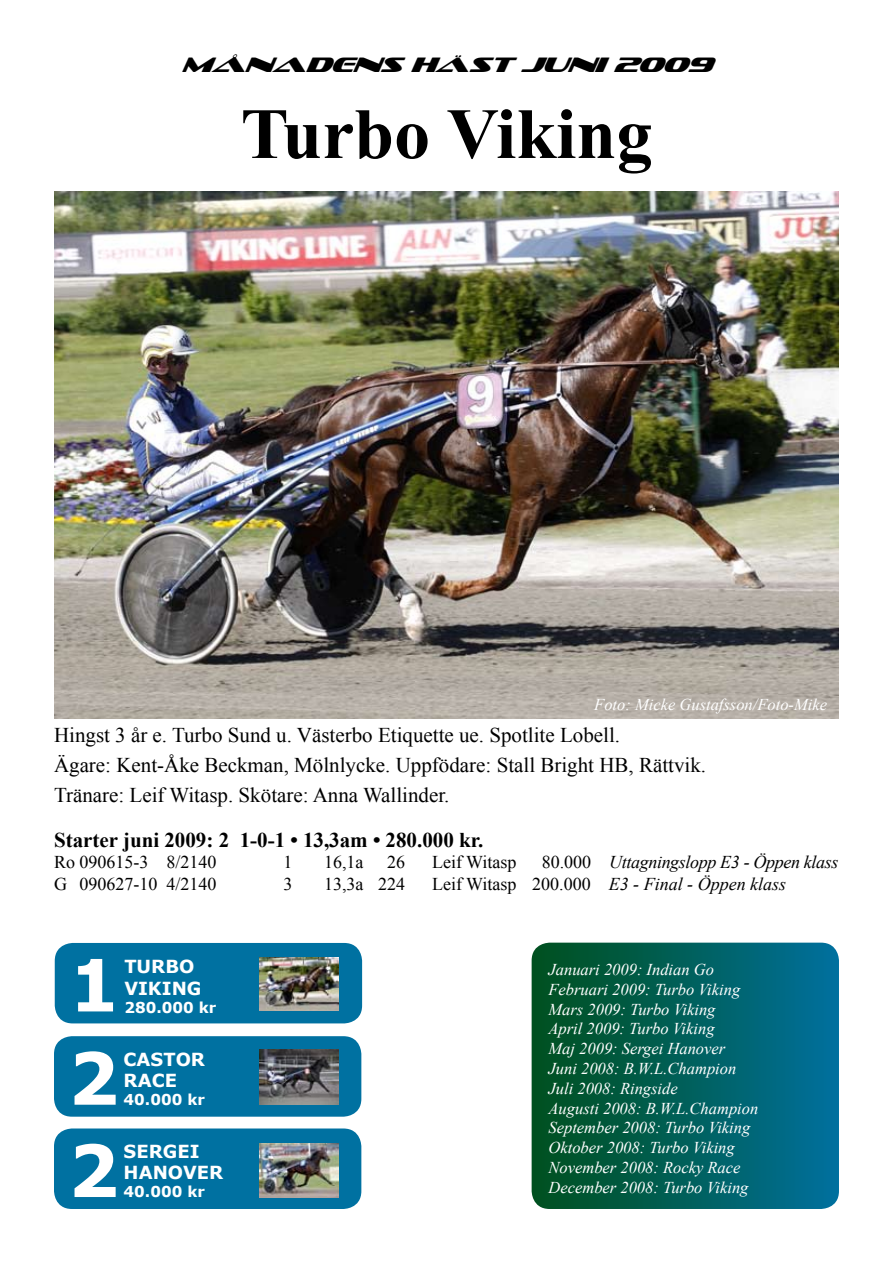
<style>
.page{position:relative;width:893px;height:1263px;background:#fff}
.page>*{position:absolute;margin:0;border:0;box-sizing:border-box;transform-origin:0 0}
.t1{font:700 72px "Times New Roman";color:#000}
.t2{font:700 72px/92.7px "Verdana";color:#fff;text-align:justify}
.t3{font:21px/30px "Times New Roman";color:#000}
.t4{font:700 21px "Times New Roman";color:#000}
.t5{font:italic 21px "Sofachrome";color:#000}
.t6{font:18px "Times New Roman";color:#000}
.t7{font:italic 18px "Times New Roman";color:#000}
.t8{font:700 18px/21.6px "Verdana";color:#fff}
.t9{font:italic 18px "Times New Roman";letter-spacing:-.02em;color:#000}
.t10{font:italic 16.5px/19.8px "Times New Roman";color:#fff}
.t11{font:700 15px "Verdana";color:#fff}
.s1{font-style:normal}
.s2{color:#fff}
</style>
<div class="page">
<img style="left:54px;top:191px;width:785px;height:528px">
<div style="left:55px;top:943px;width:307px;height:80px;background:#0071a1;border-radius:18px"></div>
<svg style="left:532px;top:943px;width:307px;height:266px;background:#00605c"></svg>
<div style="left:54px;top:1036px;width:307px;height:81px;background:#0071a1;border-radius:18px"></div>
<div style="left:54px;top:1128px;width:307px;height:81px;background:#0071a1;border-radius:18px"></div>
<img style="left:260px;top:1143px;width:78px;height:54px">
<img style="left:259px;top:957px;width:80px;height:54px">
<img style="left:259px;top:1050px;width:80px;height:54px">
<p class="t5" style="left:181px;top:54px;width:532px">MÅNADENS HÄST JUNI 2009</p>
<h1 class="t1" style="left:241px;top:84px;width:413px">Turbo Viking</h1>
<p class="t10" style="left:594px;top:694px;width:234px">Foto: Micke Gustafsson/Foto-Mike</p>
<p class="t3" style="left:54px;top:719px;width:654px">Hingst 3 år e. Turbo Sund u. Västerbo Etiquette ue. Spotlite Lobell.<br>Ägare: Kent-Åke Beckman, Mölnlycke. Uppfödare: Stall Bright HB, Rättvik.<br>Tränare: Leif Witasp. Skötare: Anna Wallinder.</p>
<p class="t4" style="left:54px;top:825px;width:431px">Starter juni 2009: 2 1-0-1 • 13,3am • 280.000 kr.</p>
<p class="t6" style="left:54px;top:850px;width:164px">Ro 090615-3 8/2140</p>
<p class="t6" style="left:284px;top:850px;width:10px">1</p>
<p class="t6" style="left:324px;top:850px;width:41px">16,1a</p>
<p class="t6" style="left:387px;top:850px;width:19px">26</p>
<p class="t6" style="left:432px;top:850px;width:86px">Leif Witasp</p>
<p class="t9" style="left:542px;top:850px;width:298px"><span class="s1">80.000</span> Uttagningslopp E3 - Öppen klass</p>
<p class="t6" style="left:54px;top:872px;width:164px">G<span class="s2">o</span> 090627-10 4/2140</p>
<p class="t6" style="left:284px;top:872px;width:10px">3</p>
<p class="t6" style="left:324px;top:872px;width:82px">13,3a 224</p>
<p class="t7" style="left:432px;top:871px;width:356px"><span class="s1">Leif Witasp 200.000</span> E3 - Final - Öppen klass</p>
<h1 class="t2" style="left:68px;top:936px;width:53px">1<br>2<br>2</h1>
<p class="t8" style="left:124px;top:955px;width:79px">TURBO<br>VIKING</p>
<p class="t11" style="left:124px;top:998px;width:94px">280.000 kr</p>
<p class="t8" style="left:124px;top:1047px;width:83px">CASTOR<br>RACE</p>
<p class="t11" style="left:124px;top:1090px;width:83px">40.000 kr</p>
<p class="t8" style="left:124px;top:1140px;width:101px">SERGEI<br>HANOVER</p>
<p class="t11" style="left:124px;top:1182px;width:83px">40.000 kr</p>
<p class="t10" style="left:549px;top:959px;width:211px">Januari 2009: Indian Go<br>Februari 2009: Turbo Viking<br>Mars 2009: Turbo Viking<br>April 2009: Turbo Viking<br>Maj 2009: Sergei Hanover<br>Juni 2008: B.W.L.Champion<br>Juli 2008: Ringside<br>Augusti 2008: B.W.L.Champion<br>September 2008: Turbo Viking<br>Oktober 2008: Turbo Viking<br>November 2008: Rocky Race<br>December 2008: Turbo Viking</p>
</div>
